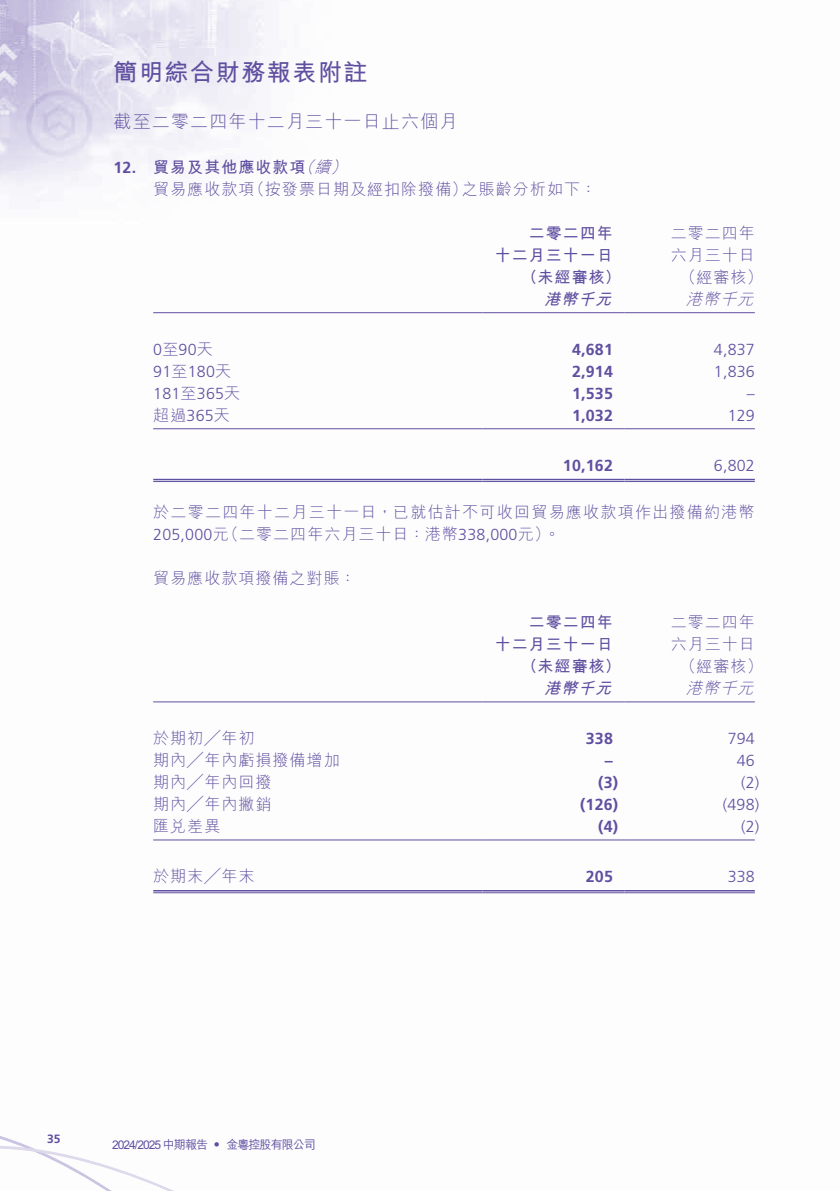
<style>
.page{position:relative;width:840px;height:1191px;background:#fff}
.page>*{position:absolute;margin:0;border:0;box-sizing:border-box;transform-origin:0 0}
.t1{font:700 24px "M Hei HK";letter-spacing:.065em;color:#604fa0}
.t2{font:300 18px "M Hei HK";letter-spacing:.065em;color:#604fa0}
.t3{font:300 16px/22px "M Hei HK";letter-spacing:.065em;color:#604fa0}
.t4{font:300 16px "Frutiger LT Std";letter-spacing:.015em;color:#604fa0}
.t5{font:700 16px "Frutiger LT Std";letter-spacing:.015em;color:#604fa0}
.t6{font:700 16px/22px "M Hei HK";letter-spacing:.065em;color:#604fa0;text-align:right}
.t7{font:italic 300 16px "M Hei HK";color:#604fa0}
.t8{font:italic 700 16px "M Hei HK";color:#604fa0}
.t9{font:500 12px "M Hei HK";letter-spacing:-.08em;color:#604fa0}
.t10{font:700 12px "Frutiger LT Std";color:#604fa0}
.s1{font-family:"M Hei HK"}
.s2{font-family:"Frutiger LT Std"}
.s3{font-weight:700}
</style>
<div class="page">
<img style="left:0;top:0;width:755px;height:894px">
<svg style="left:0;top:1136px;width:174px;height:55px"></svg>
<hr style="left:153px;top:312px;width:329px;height:1px;background:#604fa0">
<hr style="left:482px;top:312px;width:142px;height:1px;background:#604fa0">
<hr style="left:624px;top:312px;width:130px;height:1px;background:#604fa0">
<hr style="left:153px;top:428px;width:329px;height:1px;background:#604fa0">
<hr style="left:482px;top:428px;width:142px;height:1px;background:#604fa0">
<hr style="left:624px;top:428px;width:130px;height:1px;background:#604fa0">
<hr style="left:153px;top:479px;width:329px;height:1px;background:#604fa0">
<hr style="left:153px;top:481px;width:329px;height:1px;background:#604fa0">
<hr style="left:482px;top:479px;width:142px;height:1px;background:#604fa0">
<hr style="left:482px;top:481px;width:142px;height:1px;background:#604fa0">
<hr style="left:624px;top:479px;width:130px;height:1px;background:#604fa0">
<hr style="left:624px;top:481px;width:130px;height:1px;background:#604fa0">
<hr style="left:153px;top:701px;width:329px;height:1px;background:#604fa0">
<hr style="left:482px;top:701px;width:142px;height:1px;background:#604fa0">
<hr style="left:624px;top:701px;width:130px;height:1px;background:#604fa0">
<hr style="left:153px;top:839px;width:329px;height:1px;background:#604fa0">
<hr style="left:482px;top:839px;width:142px;height:1px;background:#604fa0">
<hr style="left:624px;top:839px;width:130px;height:1px;background:#604fa0">
<hr style="left:153px;top:890px;width:329px;height:1px;background:#604fa0">
<hr style="left:153px;top:892px;width:329px;height:1px;background:#604fa0">
<hr style="left:482px;top:890px;width:142px;height:1px;background:#604fa0">
<hr style="left:482px;top:892px;width:142px;height:1px;background:#604fa0">
<hr style="left:624px;top:890px;width:130px;height:1px;background:#604fa0">
<hr style="left:624px;top:892px;width:130px;height:1px;background:#604fa0">
<h1 class="t1" style="left:113px;top:55px;width:255px">簡明綜合財務報表附註</h1>
<p class="t2" style="left:113px;top:108px;width:345px">截至二零二四年十二月三十一日止六個月</p>
<p class="t7" style="left:330px;top:156px;width:23px">(</p>
<p class="t7" style="left:314px;top:156px;width:23px">續</p>
<p class="t7" style="left:298px;top:156px;width:23px">（</p>
<p class="t6" style="left:153px;top:155px;width:154px">貿易及其他應收款項</p>
<p class="t5" style="left:113px;top:158px;width:24px">12.</p>
<p class="t3" style="left:248px;top:178px;width:220px">（按發票日期及經扣除撥備）</p>
<p class="t3" style="left:153px;top:178px;width:103px">貿易應收款項</p>
<p class="t3" style="left:461px;top:178px;width:136px">之賬齡分析如下：</p>
<p class="t6" style="left:494px;top:221px;width:120px">二零二四年<br>十二月三十一日</p>
<p class="t3" style="left:670px;top:222px;width:86px">二零二四年</p>
<p class="t3" style="left:670px;top:244px;width:86px">六月三十日</p>
<p class="t3" style="left:680px;top:266px;width:84px">（經審核(</p>
<p class="t6" style="left:521px;top:265px;width:101px">（未經審核）</p>
<p class="t8" style="left:544px;top:288px;width:74px">港幣千元</p>
<p class="t7" style="left:685px;top:288px;width:74px">港幣千元</p>
<p class="t4" style="left:153px;top:340px;width:61px"><span class="s1">至</span>0 90<span class="s1">天</span></p>
<p class="t5" style="left:571px;top:340px;width:42px">4,681</p>
<p class="t4" style="left:713px;top:340px;width:42px">4,837</p>
<p class="t4" style="left:153px;top:362px;width:79px">91<span class="s1">至</span>180<span class="s1">天</span></p>
<p class="t5" style="left:571px;top:362px;width:42px">2,914</p>
<p class="t4" style="left:713px;top:362px;width:42px">1,836</p>
<p class="t4" style="left:153px;top:384px;width:88px">181<span class="s1">至</span>365<span class="s1">天</span></p>
<p class="t5" style="left:571px;top:384px;width:42px">1,535</p>
<p class="t4" style="left:746px;top:384px;width:9px">–</p>
<p class="t3" style="left:153px;top:404px;width:78px">超過<span class="s2">365</span>天</p>
<p class="t5" style="left:571px;top:406px;width:42px">1,032</p>
<p class="t4" style="left:727px;top:406px;width:29px">129</p>
<p class="t5" style="left:562px;top:456px;width:52px">10,162</p>
<p class="t3" style="left:544px;top:500px;width:212px;text-indent:-391px">於二零二四年十二月三十一日，已就估計不可收回貿易應收款項作出撥備約港幣。</p>
<p class="t4" style="left:713px;top:456px;width:42px">6,802</p>
<p class="t3" style="left:223px;top:522px;width:328px">（二零二四年六月三十日：港幣<span class="s2">338,000</span>元(</p>
<p class="t4" style="left:153px;top:525px;width:77px">205,000<span class="s1">元</span></p>
<p class="t3" style="left:153px;top:566px;width:204px">貿易應收款項撥備之對賬：</p>
<p class="t6" style="left:494px;top:610px;width:120px">二零二四年<br>十二月三十一日</p>
<p class="t3" style="left:670px;top:610px;width:86px">二零二四年</p>
<p class="t3" style="left:670px;top:632px;width:86px">六月三十日</p>
<p class="t3" style="left:680px;top:654px;width:84px">（經審核(</p>
<p class="t6" style="left:521px;top:654px;width:101px">（未經審核）</p>
<p class="t8" style="left:544px;top:676px;width:74px">港幣千元</p>
<p class="t7" style="left:685px;top:677px;width:74px">港幣千元</p>
<p class="t3" style="left:153px;top:727px;width:103px">於期初╱年初</p>
<p class="t5" style="left:585px;top:729px;width:29px">338</p>
<p class="t4" style="left:727px;top:730px;width:29px">794</p>
<p class="t3" style="left:153px;top:749px;width:188px">期內╱年內虧損撥備增加</p>
<p class="t5" style="left:604px;top:751px;width:9px">–</p>
<p class="t4" style="left:736px;top:752px;width:20px">46</p>
<p class="t3" style="left:153px;top:771px;width:120px">期內╱年內回撥</p>
<p class="t5" style="left:598px;top:773px;width:21px">(3)</p>
<p class="t4" style="left:740px;top:774px;width:20px">(2)</p>
<p class="t3" style="left:153px;top:793px;width:120px">期內╱年內撇銷</p>
<p class="t5" style="left:579px;top:795px;width:40px">)126(</p>
<p class="t4" style="left:722px;top:796px;width:38px">)498(</p>
<p class="t3" style="left:153px;top:815px;width:69px">匯兌差異</p>
<p class="t5" style="left:598px;top:817px;width:21px">(4)</p>
<p class="t4" style="left:740px;top:818px;width:20px">(2)</p>
<p class="t3" style="left:153px;top:865px;width:103px">於期末╱年末</p>
<p class="t5" style="left:585px;top:867px;width:29px">205</p>
<p class="t4" style="left:727px;top:868px;width:29px">338</p>
<p class="t10" style="left:47px;top:1131px;width:15px">35</p>
<p class="t9" style="left:112px;top:1135px;width:205px">2024/2025 中期報告 <span class="s3">•</span> 金粵控股有限公司</p>
</div>
